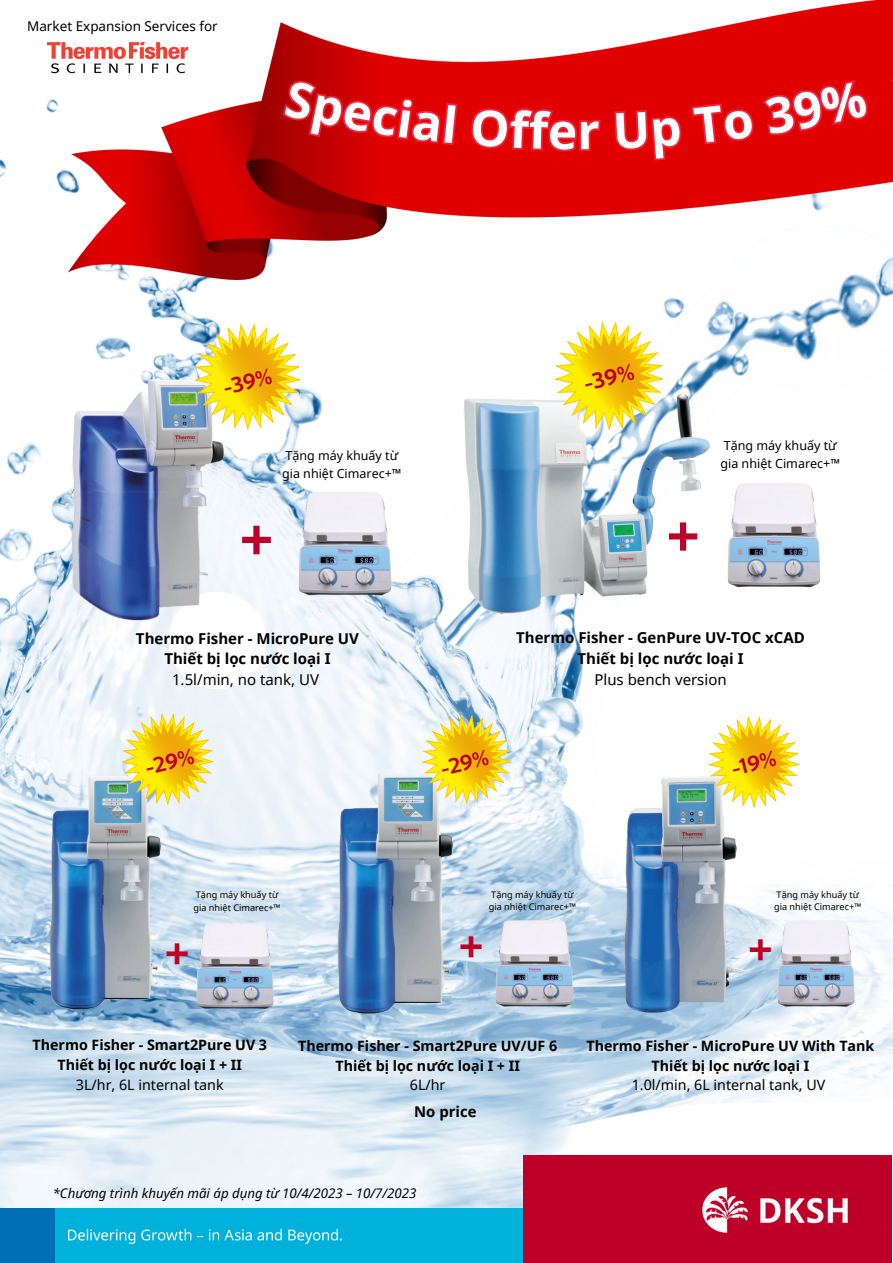
<style>
.page{position:relative;width:893px;height:1263px;background:#fff}
.page>*{position:absolute;margin:0;border:0;box-sizing:border-box;transform-origin:0 0}
.t1{font:700 66.38px "Blacker Sans Pro";color:#be0028}
.t2{font:700 65.55px "Blacker Sans Pro";color:#be0028}
.t3{font:700 48.53px "Blacker Sans Pro";color:#be0028}
.t4{font:700 21.98px "Blacker Sans Pro";color:#be0028}
.t5{font:700 21.38px "Blacker Sans Pro";color:#be0028}
.t6{font:700 21.15px "Blacker Sans Pro";color:#be0028}
.t7{font:700 15px/20.9px "Noto Sans";color:#000;text-align:center}
.t8{font:15px "Noto Sans";color:#000}
.t9{font:700 14.85px "Noto Sans";color:#000}
.t10{font:700 14.25px/19.6px "Noto Sans";color:#000;text-align:center}
.t11{font:14.25px "Noto Sans";color:#000}
.t12{font:13.5px "Noto Sans";color:#000}
.t13{font:italic 13.2px "Noto Sans";color:#000}
.t14{font:12.52px/17.4px "Noto Sans";color:#000}
.t15{font:9.15px/12.5px "Noto Sans";color:#000}
</style>
<div class="page">
<img style="left:0;top:99px;width:893px;height:1164px">
<div style="left:0;top:1209px;width:571px;height:54px;background:#00b1db"></div>
<div style="left:0;top:1209px;width:54px;height:54px;background:#0070b6"></div>
<img style="left:69px;top:1229px;width:273px;height:15px">
<div style="left:524px;top:1155px;width:368px;height:107px;background:#be0028"></div>
<img style="left:702px;top:1187px;width:145px;height:45px">
<img style="left:69px;top:0;width:824px;height:280px">
<img style="left:46px;top:42px;width:142px;height:32px">
<img style="left:22px;top:754px;width:160px;height:277px">
<svg style="left:104px;top:695px;width:128px;height:128px;background:#e2dfaa"></svg>
<img style="left:335px;top:750px;width:140px;height:287px">
<div style="left:168px;top:592px;width:98px;height:97px;background:#fff;border-radius:50%"></div>
<img style="left:65px;top:376px;width:169px;height:251px">
<svg style="left:173px;top:302px;width:149px;height:149px"></svg>
<img style="left:455px;top:381px;width:290px;height:234px">
<svg style="left:532px;top:299px;width:153px;height:153px"></svg>
<svg style="left:404px;top:697px;width:124px;height:124px"></svg>
<img style="left:608px;top:772px;width:140px;height:243px">
<svg style="left:690px;top:698px;width:128px;height:128px"></svg>
<img style="left:285px;top:483px;width:133px;height:127px">
<img style="left:713px;top:474px;width:134px;height:127px">
<img style="left:184px;top:915px;width:111px;height:106px">
<img style="left:484px;top:912px;width:111px;height:106px">
<img style="left:766px;top:912px;width:110px;height:106px">
<svg style="left:279px;top:75px;width:180px;height:72px;background:#d7090f"></svg>
<svg style="left:468px;top:105px;width:135px;height:49px;background:#e50c16"></svg>
<svg style="left:612px;top:75px;width:261px;height:88px;background:#e2060b"></svg>
<p class="t12" style="left:27px;top:16px;width:192px">Market Expansion Services for</p>
<h3 class="t5" style="left:220px;top:375px;width:51px;rotate:-14deg">-39%</h3>
<h3 class="t4" style="left:581px;top:370px;width:53px;rotate:-14deg">-39%</h3>
<p class="t14" style="left:282px;top:447px;width:121px">Tặng máy khuấy từ gia nhiệt Cimarec+™</p>
<p class="t14" style="left:720px;top:437px;width:121px">Tặng máy khuấy từ gia nhiệt Cimarec+™</p>
<h1 class="t1" style="left:239px;top:497px;width:35px">+</h1>
<h2 class="t2" style="left:666px;top:494px;width:35px">+</h2>
<p class="t7" style="left:136px;top:627px;width:224px">Thermo Fisher - MicroPure UV<br>Thiết bị lọc nước loại I</p>
<p class="t8" style="left:172px;top:669px;width:148px">1.5l/min, no tank, UV</p>
<p class="t7" style="left:516px;top:627px;width:290px">Thermo Fisher - GenPure UV-TOC xCAD<br>Thiết bị lọc nước loại I</p>
<p class="t8" style="left:594px;top:669px;width:134px">Plus bench version</p>
<h3 class="t5" style="left:143px;top:755px;width:51px;rotate:-14deg">-29%</h3>
<h3 class="t6" style="left:438px;top:755px;width:50px;rotate:-14deg">-29%</h3>
<h3 class="t5" style="left:729px;top:756px;width:47px;rotate:-14deg">-19%</h3>
<p class="t15" style="left:193px;top:888px;width:89px">Tặng máy khuấy từ gia nhiệt Cimarec+™</p>
<h3 class="t3" style="left:165px;top:923px;width:26px">+</h3>
<p class="t15" style="left:489px;top:888px;width:89px">Tặng máy khuấy từ gia nhiệt Cimarec+™</p>
<h3 class="t3" style="left:459px;top:915px;width:26px">+</h3>
<p class="t15" style="left:774px;top:888px;width:89px">Tặng máy khuấy từ gia nhiệt Cimarec+™</p>
<h3 class="t3" style="left:748px;top:919px;width:26px">+</h3>
<p class="t10" style="left:33px;top:1035px;width:236px">Thermo Fisher - Smart2Pure UV 3<br>Thiết bị lọc nước loại I + II</p>
<p class="t11" style="left:76px;top:1074px;width:149px">3L/hr, 6L internal tank</p>
<p class="t10" style="left:298px;top:1035px;width:260px">Thermo Fisher - Smart2Pure UV/UF 6<br>Thiết bị lọc nước loại I + II</p>
<p class="t11" style="left:410px;top:1075px;width:37px">6L/hr</p>
<p class="t9" style="left:414px;top:1101px;width:64px">No price</p>
<p class="t13" style="left:53px;top:1184px;width:365px">*Chương trình khuyến mãi áp dụng từ 10/4/2023 – 10/7/2023</p>
<p class="t10" style="left:586px;top:1035px;width:289px">Thermo Fisher - MicroPure UV With Tank<br>Thiết bị lọc nước loại I</p>
<p class="t11" style="left:632px;top:1075px;width:195px">1.0l/min, 6L internal tank, UV</p>
</div>
